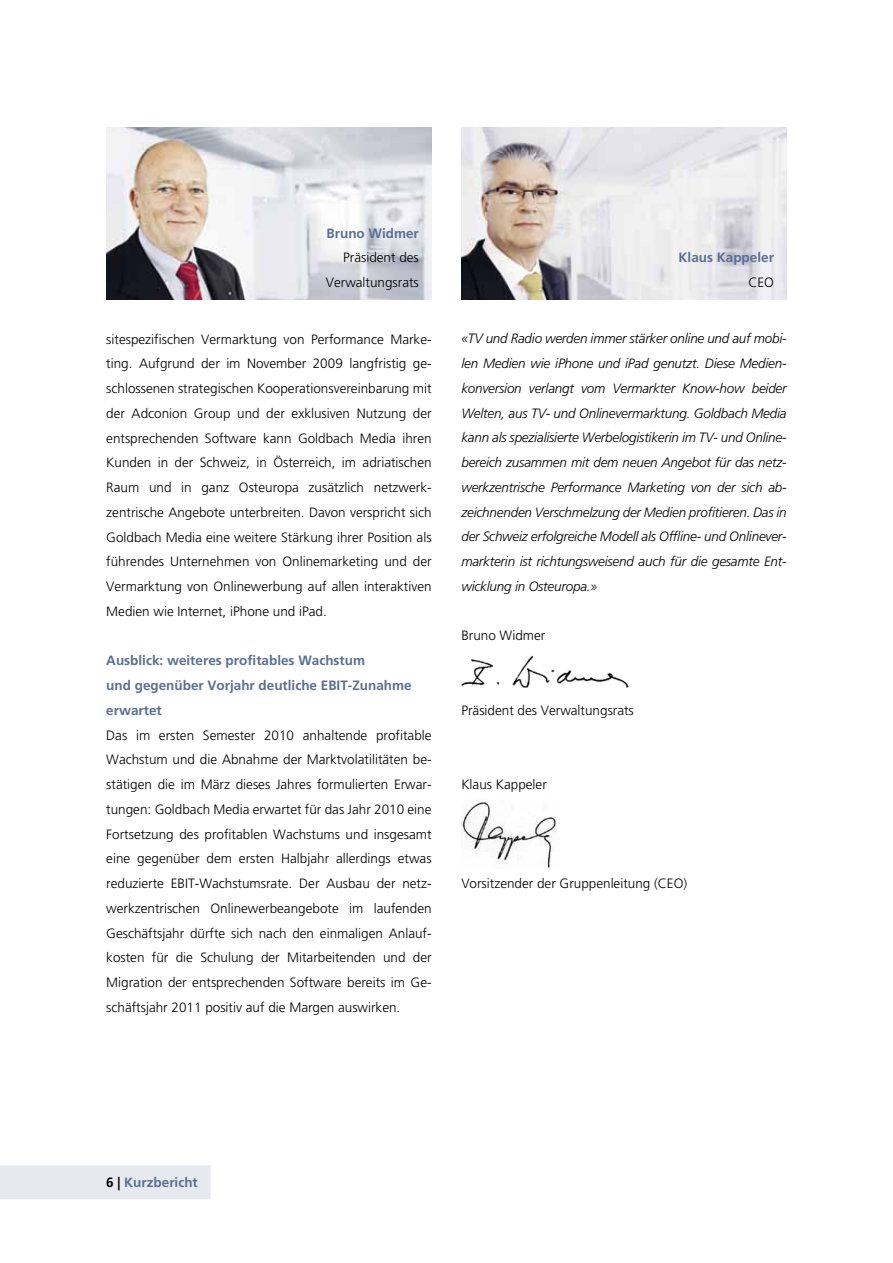
<style>
.page{position:relative;width:893px;height:1263px;background:#fff}
.page>*{position:absolute;margin:0;border:0;box-sizing:border-box;transform-origin:0 0}
.t1{font:300 13.5px/24.8px "Frutiger LT Std";color:#000;text-align:justify}
.t2{font:italic 300 13.5px/24.8px "Frutiger LT Std";letter-spacing:-.015em;color:#000;text-align:justify}
.t3{font:700 13.5px/24.8px "Frutiger LT Std";color:#597093}
.s1{color:#000}
</style>
<div class="page">
<div style="left:0;top:1165px;width:211px;height:34px;background:#e6eaee"></div>
<img style="left:461px;top:655px;width:168px;height:33px">
<img style="left:461px;top:801px;width:95px;height:67px">
<img style="left:106px;top:128px;width:326px;height:172px">
<img style="left:461px;top:128px;width:326px;height:172px">
<p class="t3" style="left:327px;top:221px;width:94px">Bruno Widmer</p>
<p class="t1" style="left:326px;top:245px;width:95px;text-align:right">Präsident des<br>Verwaltungsrats</p>
<p class="t3" style="left:679px;top:245px;width:97px">Klaus Kappeler</p>
<p class="t1" style="left:748px;top:270px;width:27px">CEO</p>
<p class="t1" style="left:106px;top:327px;width:327px">sitespezifischen Vermarktung von Performance Marke&shy;ting. Aufgrund der im November 2009 langfristig ge&shy;schlossenen strategischen Kooperationsvereinbarung mit der Adconion Group und der exklusiven Nutzung der entsprechenden Software kann Goldbach Media ihren Kunden in der Schweiz, in Österreich, im adriatischen Raum und in ganz Osteuropa zusätzlich netzwerk&shy;zentrische Angebote unterbreiten. Davon verspricht sich Goldbach Media eine weitere Stärkung ihrer Position als führendes Unternehmen von Onlinemarketing und der Vermarktung von Onlinewerbung auf allen interaktiven Medien wie Internet, iPhone und iPad.</p>
<p class="t3" style="left:106px;top:648px;width:307px">Ausblick: weiteres profitables Wachstum<br>und gegenüber Vorjahr deutliche EBIT-Zunahme erwartet</p>
<p class="t1" style="left:106px;top:723px;width:327px">Das im ersten Semester 2010 anhaltende profitable Wachstum und die Abnahme der Marktvolatilitäten be&shy;stätigen die im März dieses Jahres formulierten Erwar&shy;tungen: Goldbach Media erwartet für das Jahr 2010 eine Fortsetzung des profitablen Wachstums und insgesamt eine gegenüber dem ersten Halbjahr allerdings etwas reduzierte EBIT-Wachstumsrate. Der Ausbau der netz&shy;werkzentrischen Onlinewerbeangebote im laufenden Geschäftsjahr dürfte sich nach den einmaligen Anlauf&shy;kosten für die Schulung der Mitarbeitenden und der Migration der entsprechenden Software bereits im Ge&shy;schäftsjahr 2011 positiv auf die Margen auswirken.</p>
<p class="t2" style="left:461px;top:326px;width:327px">«TV und Radio werden immer stärker online und auf mobi&shy;len Medien wie iPhone und iPad genutzt. Diese Medien&shy;konversion verlangt vom Vermarkter Know-how beider Welten, aus TV- und Onlinevermarktung. Goldbach Media kann als spezialisierte Werbelogistikerin im TV- und Online&shy;bereich zusammen mit dem neuen Angebot für das netz&shy;werkzentrische Performance Marketing von der sich ab&shy;zeichnenden Verschmelzung der Medien profitieren. Das in der Schweiz erfolgreiche Modell als Offline- und Onlinever&shy;markterin ist richtungsweisend auch für die gesamte Ent&shy;wicklung in Osteuropa.»</p>
<p class="t1" style="left:461px;top:623px;width:86px">Bruno Widmer</p>
<p class="t1" style="left:461px;top:698px;width:174px">Präsident des Verwaltungsrats</p>
<p class="t1" style="left:461px;top:772px;width:87px">Klaus Kappeler</p>
<p class="t1" style="left:461px;top:871px;width:227px">Vorsitzender der Gruppenleitung (CEO)</p>
<p class="t3" style="left:106px;top:1169px;width:93px"><span class="s1">6 |</span> Kurzbericht</p>
</div>
